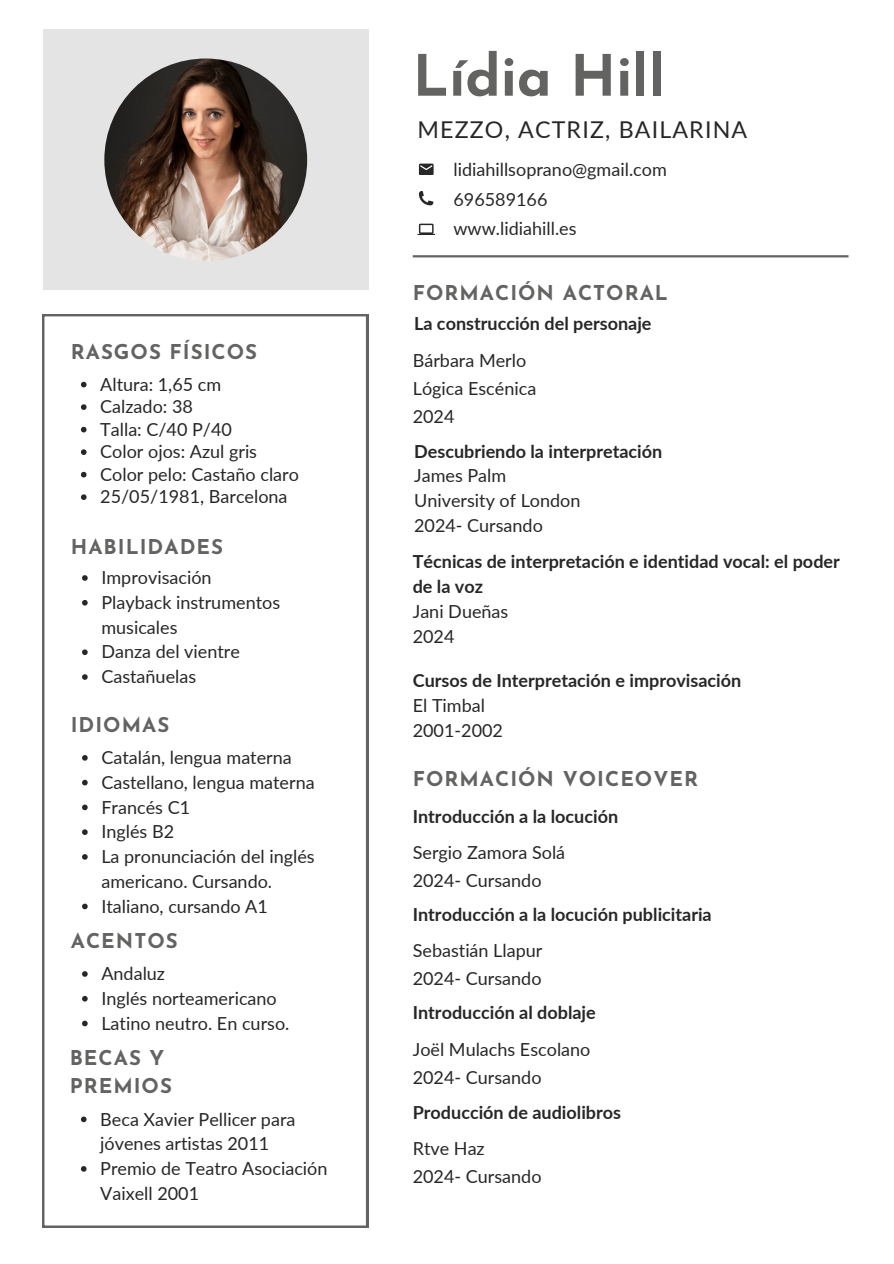
<style>
.page{position:relative;width:894px;height:1264px;background:#fff}
.page>*{position:absolute;margin:0;border:0;box-sizing:border-box;transform-origin:0 0}
.t1{font:700 56.7px "Josefin Sans";color:#636362}
.t2{font:23.25px "Lato";letter-spacing:.05em;color:#272727}
.t3{font:700 20.4px/28.2px "Josefin Sans";letter-spacing:.05em;color:#636362}
.t4{font:18px/24.8px "Lato";color:#272727}
.t5{font:700 18px/24.8px "Lato";color:#272727}
</style>
<div class="page">
<div style="left:43px;top:30px;width:325px;height:260px;background:#e4e4e4"></div>
<img style="left:104px;top:58px;width:203px;height:203px;border-radius:50%">
<svg style="left:419px;top:164px;width:14px;height:11px"></svg>
<svg style="left:417px;top:224px;width:18px;height:11px"></svg>
<svg style="left:419px;top:191px;width:14px;height:14px"></svg>
<hr style="left:412px;top:255px;width:436px;height:2px;background:#636362">
<svg style="left:42px;top:314px;width:326px;height:913px"></svg>
<svg style="left:81px;top:382px;width:5px;height:5px"></svg>
<svg style="left:81px;top:404px;width:5px;height:6px"></svg>
<svg style="left:81px;top:427px;width:5px;height:5px"></svg>
<svg style="left:81px;top:449px;width:5px;height:6px"></svg>
<svg style="left:81px;top:472px;width:5px;height:5px"></svg>
<svg style="left:81px;top:494px;width:5px;height:6px"></svg>
<svg style="left:82px;top:575px;width:6px;height:6px"></svg>
<svg style="left:82px;top:600px;width:6px;height:5px"></svg>
<svg style="left:82px;top:649px;width:6px;height:6px"></svg>
<svg style="left:82px;top:674px;width:6px;height:6px"></svg>
<svg style="left:82px;top:755px;width:6px;height:5px"></svg>
<svg style="left:82px;top:779px;width:6px;height:6px"></svg>
<svg style="left:82px;top:804px;width:6px;height:6px"></svg>
<svg style="left:82px;top:829px;width:6px;height:6px"></svg>
<svg style="left:82px;top:854px;width:6px;height:5px"></svg>
<svg style="left:82px;top:903px;width:6px;height:6px"></svg>
<svg style="left:82px;top:971px;width:6px;height:5px"></svg>
<svg style="left:82px;top:995px;width:6px;height:6px"></svg>
<svg style="left:82px;top:1020px;width:6px;height:6px"></svg>
<svg style="left:81px;top:1116px;width:5px;height:6px"></svg>
<svg style="left:81px;top:1166px;width:5px;height:5px"></svg>
<h2 class="t3" style="left:71px;top:339px;width:188px">RASGOS FÍSICOS</h2>
<p class="t4" style="left:100px;top:371px;width:122px">Altura: 1,65 cm</p>
<p class="t4" style="left:100px;top:394px;width:94px">Calzado: 38</p>
<h3 class="t4" style="left:100px;top:416px;width:133px">Talla: C/40 P/40</h3>
<p class="t4" style="left:100px;top:439px;width:158px">Color ojos: Azul gris</p>
<p class="t4" style="left:100px;top:461px;width:200px">Color pelo: Castaño claro</p>
<p class="t4" style="left:100px;top:484px;width:189px">25/05/1981, Barcelona</p>
<p class="t3" style="left:71px;top:535px;width:154px">HABILIDADES</p>
<p class="t4" style="left:101px;top:565px;width:112px">Improvisación</p>
<h3 class="t4" style="left:101px;top:589px;width:180px">Playback instrumentos musicales</h3>
<p class="t4" style="left:101px;top:639px;width:140px">Danza del vientre</p>
<p class="t4" style="left:101px;top:664px;width:96px">Castañuelas</p>
<p class="t3" style="left:71px;top:712px;width:100px">IDIOMAS</p>
<p class="t4" style="left:101px;top:744px;width:192px">Catalán, lengua materna</p>
<p class="t4" style="left:101px;top:769px;width:215px">Castellano, lengua materna</p>
<h3 class="t4" style="left:101px;top:794px;width:90px">Francés C1</h3>
<p class="t4" style="left:101px;top:819px;width:74px">Inglés B2</p>
<p class="t4" style="left:101px;top:843px;width:215px">La pronunciación del inglés americano. Cursando.</p>
<p class="t4" style="left:101px;top:893px;width:168px">Italiano, cursando A1</p>
<h3 class="t3" style="left:71px;top:928px;width:108px">ACENTOS</h3>
<p class="t4" style="left:101px;top:960px;width:65px">Andaluz</p>
<p class="t4" style="left:101px;top:985px;width:177px">Inglés norteamericano</p>
<h1 class="t4" style="left:101px;top:1010px;width:189px">Latino neutro. En curso.</h1>
<p class="t3" style="left:70px;top:1046px;width:104px">BECAS Y<br>PREMIOS</p>
<p class="t4" style="left:100px;top:1106px;width:197px">Beca Xavier Pellicer para jóvenes artistas 2011</p>
<p class="t4" style="left:100px;top:1155px;width:229px">Premio de Teatro Asociación<br>Vaixell 2001</p>
<p class="t1" style="left:412px;top:53px;width:253px">Lídia Hill</p>
<p class="t2" style="left:417px;top:115px;width:331px">MEZZO, ACTRIZ, BAILARINA</p>
<h3 class="t4" style="left:453px;top:157px;width:215px">lidiahillsoprano@gmail.com</h3>
<p class="t4" style="left:453px;top:186px;width:95px">696589166</p>
<p class="t4" style="left:453px;top:216px;width:124px">www.lidiahill.es</p>
<p class="t3" style="left:412px;top:281px;width:257px">FORMACIÓN ACTORAL</p>
<p class="t5" style="left:414px;top:311px;width:239px">La construcción del personaje</p>
<p class="t4" style="left:412px;top:347px;width:115px">Bárbara Merlo</p>
<h3 class="t4" style="left:412px;top:375px;width:125px">Lógica Escénica</h3>
<p class="t4" style="left:412px;top:403px;width:43px">2024</p>
<p class="t5" style="left:414px;top:438px;width:250px">Descubriendo la interpretación</p>
<p class="t4" style="left:414px;top:463px;width:94px">James Palm</p>
<p class="t4" style="left:414px;top:488px;width:168px">University of London</p>
<p class="t4" style="left:414px;top:512px;width:130px">2024- Cursando</p>
<p class="t5" style="left:412px;top:549px;width:428px">Técnicas de interpretación e identidad vocal: el poder de la voz</p>
<p class="t4" style="left:412px;top:598px;width:97px">Jani Dueñas</p>
<p class="t4" style="left:412px;top:623px;width:43px">2024</p>
<p class="t5" style="left:412px;top:668px;width:330px">Cursos de Interpretación e improvisación</p>
<p class="t4" style="left:412px;top:692px;width:74px">El Timbal</p>
<p class="t4" style="left:412px;top:717px;width:92px">2001-2002</p>
<p class="t3" style="left:412px;top:767px;width:287px">FORMACIÓN VOICEOVER</p>
<p class="t5" style="left:412px;top:803px;width:207px">Introducción a la locución</p>
<p class="t4" style="left:412px;top:839px;width:154px">Sergio Zamora Solá</p>
<h3 class="t4" style="left:412px;top:867px;width:130px">2024- Cursando</h3>
<p class="t5" style="left:412px;top:901px;width:300px">Introducción a la locución publicitaria</p>
<p class="t4" style="left:412px;top:938px;width:131px">Sebastián Llapur</p>
<p class="t4" style="left:412px;top:966px;width:130px">2024- Cursando</p>
<p class="t5" style="left:412px;top:1000px;width:184px">Introducción al doblaje</p>
<p class="t4" style="left:412px;top:1036px;width:179px">Joël Mulachs Escolano</p>
<p class="t4" style="left:412px;top:1064px;width:130px">2024- Cursando</p>
<p class="t5" style="left:412px;top:1099px;width:210px">Producción de audiolibros</p>
<p class="t4" style="left:412px;top:1135px;width:73px">Rtve Haz</p>
<p class="t4" style="left:412px;top:1163px;width:130px">2024- Cursando</p>
</div>
